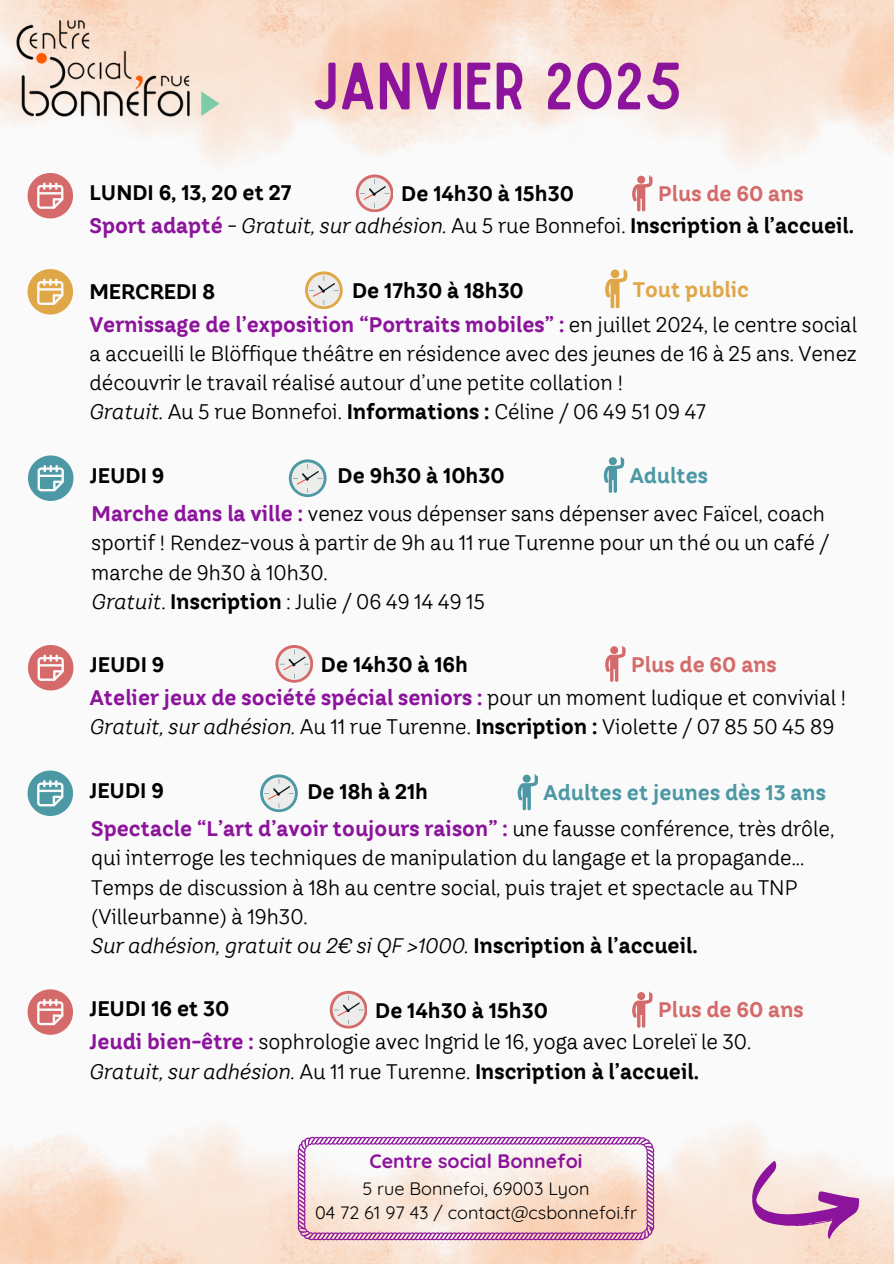
<style>
.page{position:relative;width:894px;height:1264px;background:#fff}
.page>*{position:absolute;margin:0;border:0;box-sizing:border-box;transform-origin:0 0}
.t1{font:63.75px "Sailors";color:#8c139b}
.t2{font:21px/29.2px "TT Hazelnuts";color:#000}
.t3{font:700 21px "TT Hazelnuts";color:#000}
.t4{font:700 21px "TT Hazelnuts";color:#d46a6a}
.t5{font:700 21px "TT Hazelnuts";color:#4c98a4}
.t6{font:700 21px "TT Hazelnuts";color:#dfa747}
.t7{font:700 19.5px "Quicksand";color:#8c139b}
.t8{font:18px "Quicksand";color:#000}
.s1{color:#8c139b}
.s2{font-weight:400}
.s3{font-weight:400;font-style:italic}
.s4{font-weight:700;color:#8c139b}
.s5{font-style:italic}
.s6{font-weight:700}
</style>
<div class="page">
<div style="left:0;top:0;width:893px;height:1263px;background:#fafafa"></div>
<img style="left:0;top:0;width:424px;height:193px">
<img style="left:13px;top:16px;width:208px;height:105px">
<svg style="left:356px;top:174px;width:37px;height:38px"></svg>
<svg style="left:358px;top:177px;width:32px;height:32px"></svg>
<svg style="left:632px;top:194px;width:14px;height:17px"></svg>
<svg style="left:28px;top:173px;width:45px;height:45px"></svg>
<svg style="left:275px;top:645px;width:37px;height:37px"></svg>
<svg style="left:278px;top:648px;width:32px;height:32px"></svg>
<svg style="left:605px;top:645px;width:20px;height:36px"></svg>
<svg style="left:28px;top:645px;width:45px;height:45px"></svg>
<svg style="left:260px;top:774px;width:37px;height:37px"></svg>
<svg style="left:263px;top:777px;width:32px;height:32px"></svg>
<svg style="left:517px;top:774px;width:21px;height:36px"></svg>
<svg style="left:28px;top:770px;width:45px;height:45px"></svg>
<img style="left:0;top:1126px;width:352px;height:137px">
<img style="left:352px;top:1127px;width:541px;height:136px">
<svg style="left:750px;top:1160px;width:108px;height:79px;background:#dfb4cc"></svg>
<svg style="left:297px;top:1136px;width:357px;height:104px"></svg>
<svg style="left:305px;top:271px;width:37px;height:37px"></svg>
<svg style="left:308px;top:274px;width:32px;height:32px"></svg>
<svg style="left:605px;top:269px;width:22px;height:39px"></svg>
<svg style="left:28px;top:269px;width:45px;height:45px"></svg>
<svg style="left:289px;top:459px;width:37px;height:37px"></svg>
<svg style="left:291px;top:462px;width:32px;height:32px"></svg>
<svg style="left:603px;top:457px;width:21px;height:36px"></svg>
<svg style="left:28px;top:455px;width:45px;height:45px"></svg>
<svg style="left:329px;top:990px;width:38px;height:38px"></svg>
<svg style="left:332px;top:993px;width:32px;height:32px"></svg>
<svg style="left:632px;top:991px;width:20px;height:36px"></svg>
<svg style="left:28px;top:989px;width:45px;height:45px"></svg>
<img style="left:424px;top:0;width:469px;height:194px">
<p class="t1" style="left:311px;top:63px;width:372px">JANVIER 2025</p>
<p class="t3" style="left:401px;top:181px;width:174px">De 14h30 à 15h30</p>
<p class="t3" style="left:89px;top:180px;width:204px">LUNDI 6, 13, 20 et 27</p>
<p class="t4" style="left:658px;top:181px;width:147px">Plus de 60 ans</p>
<h1 class="t3" style="left:89px;top:213px;width:766px"><span class="s1">Sport adapté</span> <span class="s2">-</span> <span class="s3">Gratuit, sur adhésion.</span> <span class="s2">Au 5 rue Bonnefoi.</span> Inscription à l’accueil.</h1>
<h4 class="t3" style="left:89px;top:278px;width:127px">MERCREDI 8</h4>
<h3 class="t6" style="left:632px;top:277px;width:118px">Tout public</h3>
<p class="t2" style="left:89px;top:309px;width:768px"><span class="s4">Vernissage de l’exposition “Portraits mobiles” :</span> en juillet 2024, le centre social a accueilli le Blöffique théâtre en résidence avec des jeunes de 16 à 25 ans. Venez découvrir le travail réalisé autour d’une petite collation !<br><span class="s5">Gratuit.</span> Au 5 rue Bonnefoi. <span class="s6">Informations :</span> Céline / 06 49 51 09 47</p>
<h2 class="t3" style="left:352px;top:277px;width:173px">De 17h30 à 18h30</h2>
<h3 class="t3" style="left:90px;top:462px;width:76px">JEUDI 9</h3>
<p class="t3" style="left:337px;top:462px;width:168px">De 9h30 à 10h30</p>
<p class="t5" style="left:629px;top:462px;width:80px">Adultes</p>
<h3 class="t2" style="left:91px;top:499px;width:739px"><span class="s4">Marche dans la ville :</span> venez vous dépenser sans dépenser avec Faïcel, coach sportif ! Rendez-vous à partir de 9h au 11 rue Turenne pour un thé ou un café / marche de 9h30 à 10h30.<br><span class="s5">Gratuit</span>. <span class="s6">Inscription</span> : Julie / 06 49 14 49 15</h3>
<h3 class="t3" style="left:321px;top:651px;width:149px">De 14h30 à 16h</h3>
<p class="t3" style="left:90px;top:651px;width:76px">JEUDI 9</p>
<p class="t4" style="left:631px;top:651px;width:147px">Plus de 60 ans</p>
<h3 class="t2" style="left:90px;top:683px;width:758px"><span class="s4">Atelier jeux de société spécial seniors :</span> pour un moment ludique et convivial !<br><span class="s5">Gratuit, sur adhésion.</span> Au 11 rue Turenne. <span class="s6">Inscription :</span> Violette / 07 85 50 45 89</h3>
<h4 class="t3" style="left:89px;top:777px;width:76px">JEUDI 9</h4>
<p class="t3" style="left:307px;top:778px;width:122px">De 18h à 21h</p>
<h3 class="t5" style="left:543px;top:779px;width:284px">Adultes et jeunes dès 13 ans</h3>
<h2 class="t2" style="left:91px;top:814px;width:744px"><span class="s4">Spectacle “L’art d’avoir toujours raison” :</span> une fausse conférence, très drôle, qui interroge les techniques de manipulation du langage et la propagande...<br>Temps de discussion à 18h au centre social, puis trajet et spectacle au TNP (Villeurbanne) à 19h30.<br><span class="s5">Sur adhésion, gratuit ou 2€ si QF &gt;1000.</span> <span class="s6">Inscription à l’accueil.</span></h2>
<p class="t3" style="left:375px;top:997px;width:174px">De 14h30 à 15h30</p>
<p class="t3" style="left:89px;top:996px;width:141px">JEUDI 16 et 30</p>
<h4 class="t4" style="left:658px;top:997px;width:147px">Plus de 60 ans</h4>
<h2 class="t2" style="left:89px;top:1027px;width:663px"><span class="s4">Jeudi bien-être :</span> sophrologie avec Ingrid le 16, yoga avec Loreleï le 30.<br><span class="s5">Gratuit, sur adhésion.</span> Au 11 rue Turenne. <span class="s6">Inscription à l’accueil.</span></h2>
<p class="t7" style="left:369px;top:1147px;width:214px">Centre social Bonnefoi</p>
<h3 class="t8" style="left:362px;top:1176px;width:228px">5 rue Bonnefoi, 69003 Lyon</h3>
<p class="t8" style="left:315px;top:1201px;width:323px">04 72 61 97 43 / contact@csbonnefoi.fr</p>
</div>
